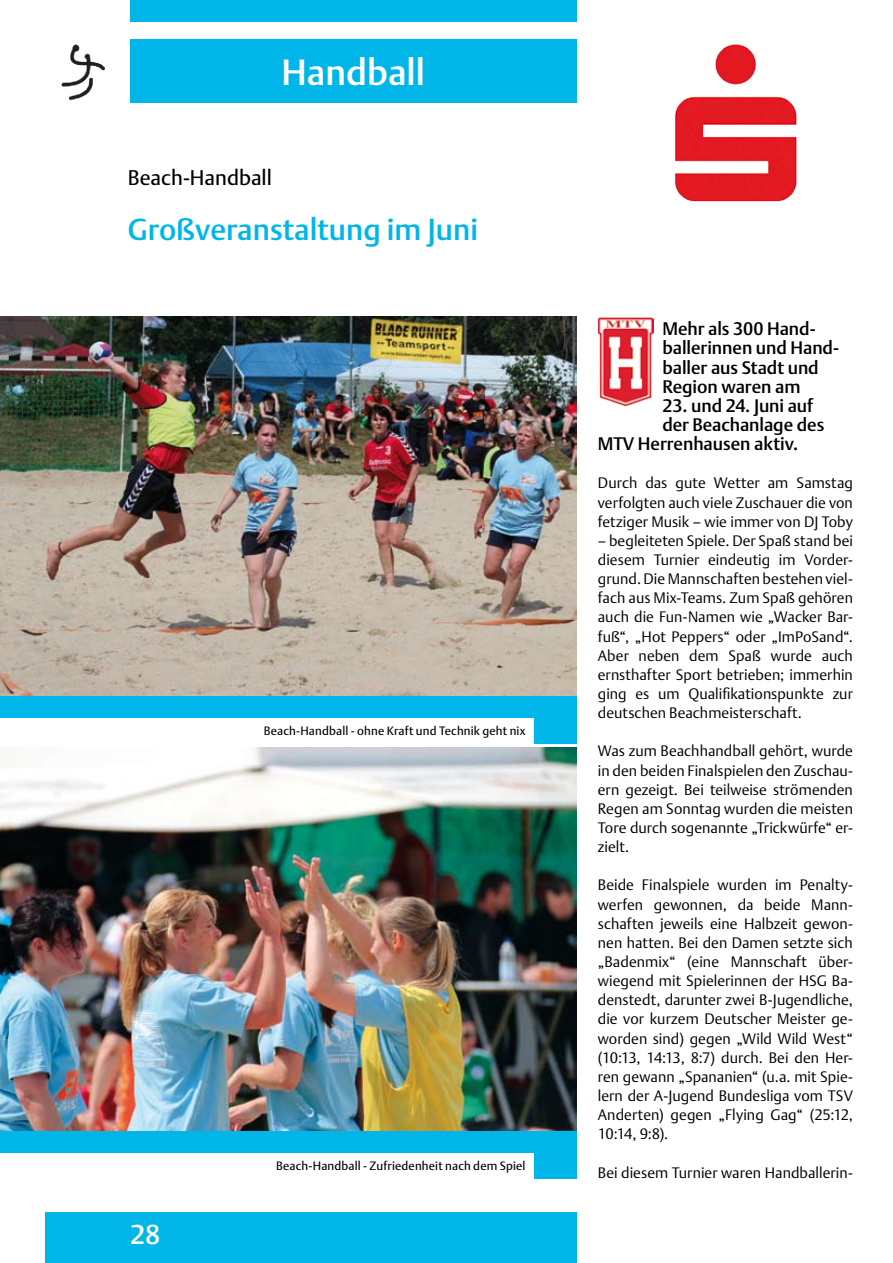
<style>
.page{position:relative;width:893px;height:1263px;background:#fff}
.page>*{position:absolute;margin:0;border:0;box-sizing:border-box;transform-origin:0 0}
.t1{font:36px "DTL Argo T Medium";color:#fff}
.t2{font:30px "DTL Argo T Medium";color:#00b6e8}
.t3{font:27px "DTL Argo T Medium";color:#fff}
.t4{font:21px "DTL Argo T";color:#000}
.t5{font:18px/19.2px "DTL Argo T Medium";letter-spacing:-.005em;color:#000}
.t6{font:15px/19.2px "DTL Argo T Light";color:#000;text-align:justify}
.t7{font:12px "DTL Argo T";letter-spacing:.01em;color:#000}
</style>
<div class="page">
<div style="left:130px;top:0;width:447px;height:22px;background:#00b6e8"></div>
<div style="left:130px;top:39px;width:447px;height:64px;background:#00b6e8"></div>
<div style="left:45px;top:1212px;width:532px;height:51px;background:#00b6e8"></div>
<img style="left:61px;top:44px;width:44px;height:57px">
<img style="left:675px;top:44px;width:122px;height:158px">
<img style="left:598px;top:317px;width:56px;height:90px">
<img style="left:0;top:316px;width:577px;height:381px">
<img style="left:0;top:747px;width:577px;height:397px">
<div style="left:0;top:697px;width:576px;height:21px;background:#00b6e8"></div>
<div style="left:534px;top:697px;width:43px;height:46px;background:#00b6e8"></div>
<div style="left:0;top:1132px;width:576px;height:21px;background:#00b6e8"></div>
<div style="left:534px;top:1132px;width:42px;height:46px;background:#00b6e8"></div>
<h1 class="t1" style="left:281px;top:51px;width:145px">Handball</h1>
<h3 class="t4" style="left:128px;top:165px;width:146px">Beach-Handball</h3>
<h2 class="t2" style="left:128px;top:211px;width:352px">Großveranstaltung im Juni</h2>
<p class="t7" style="left:264px;top:723px;width:263px">Beach-Handball - ohne Kraft und Technik geht nix</p>
<h3 class="t3" style="left:130px;top:1219px;width:32px">28</h3>
<p class="t7" style="left:276px;top:1158px;width:251px">Beach-Handball - Zufriedenheit nach dem Spiel</p>
<p class="t5" style="left:662px;top:319px;width:178px">Mehr als 300 Hand&shy;ballerinnen und Hand&shy;baller aus Stadt und<br>Region waren am</p>
<p class="t5" style="left:662px;top:396px;width:152px">23. und 24. Juni auf</p>
<p class="t5" style="left:662px;top:415px;width:163px">der Beachanlage des</p>
<p class="t5" style="left:598px;top:434px;width:202px">MTV Herrenhausen aktiv.</p>
<p class="t6" style="left:598px;top:473px;width:257px">Durch das gute Wetter am Samstag verfolgten auch viele Zuschauer die von fetziger Musik – wie immer von DJ Toby</p>
<p class="t6" style="left:598px;top:531px;width:257px">– begleiteten Spiele. Der Spaß stand bei diesem Turnier eindeutig im Vorder&shy;grund. Die Mannschaften bestehen viel&shy;fach aus Mix-Teams. Zum Spaß gehören auch die Fun-Namen wie „Wacker Bar&shy;fuß“, „Hot Peppers“ oder „ImPoSand“.<br>Aber neben dem Spaß wurde auch ernsthafter Sport betrieben; immerhin ging es um Qualifikationspunkte zur deutschen Beachmeisterschaft.</p>
<p class="t6" style="left:598px;top:741px;width:257px">Was zum Beachhandball gehört, wurde in den beiden Finalspielen den Zuschau&shy;ern gezeigt. Bei teilweise strömenden Regen am Sonntag wurden die meisten Tore durch sogenannte „Trickwürfe“ er&shy;zielt.</p>
<p class="t6" style="left:598px;top:875px;width:257px">Beide Finalspiele wurden im Penalty&shy;werfen gewonnen, da beide Mann&shy;schaften jeweils eine Halbzeit gewon&shy;nen hatten. Bei den Damen setzte sich „Badenmix“ (eine Mannschaft über&shy;wiegend mit Spielerinnen der HSG Ba&shy;denstedt, darunter zwei B-Jugendliche, die vor kurzem Deutscher Meister ge&shy;worden sind) gegen „Wild Wild West“ (10:13, 14:13, 8:7) durch. Bei den Her&shy;ren gewann „Spananien“ (u.a. mit Spie&shy;lern der A-Jugend Bundesliga vom TSV Anderten) gegen „Flying Gag“ (25:12, 10:14, 9:8).</p>
<p class="t6" style="left:598px;top:1162px;width:257px">Bei diesem Turnier waren Handballerin-</p>
</div>
